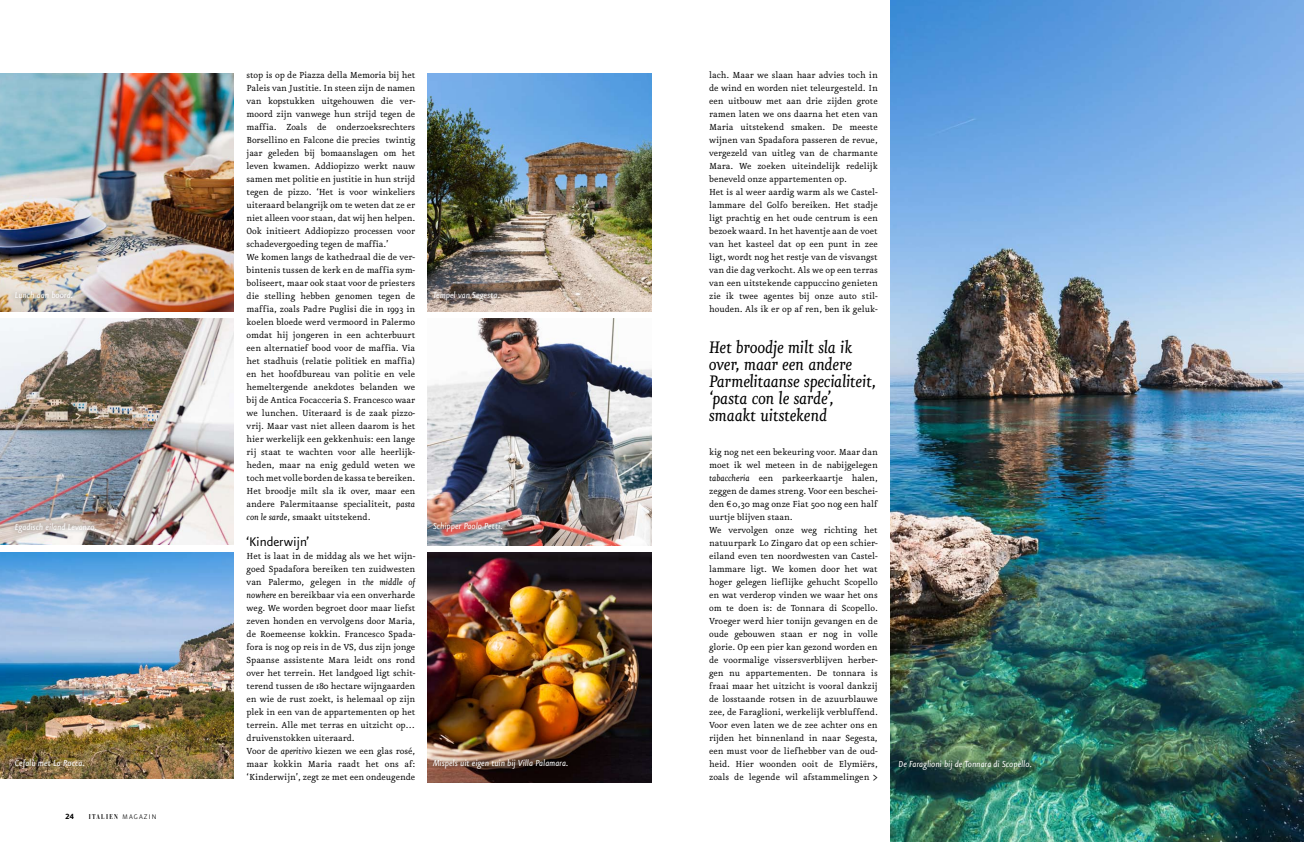
<style>
.page{position:relative;width:1304px;height:842px;background:#fff}
.page>*{position:absolute;margin:0;border:0;box-sizing:border-box;transform-origin:0 0}
.t1{font:italic 20px/17px "Eureka";letter-spacing:-.02em;color:#000}
.t2{font:15px "Eureka Sans";letter-spacing:-.01em;color:#000}
.t3{font:12px "Eureka Sans";color:#000}
.t4{font:10.5px/13px "Eureka";letter-spacing:-.005em;color:#000}
.t5{font:italic 10.5px "Eureka Sans";letter-spacing:-.01em;color:#fff}
.t6{font:9px "Eureka Sans Bold Caps";color:#000}
.t7{font:700 7px "Bauer Bodoni";letter-spacing:.25em;color:#000;scale:.75 1}
.s1{font-style:italic}
.s2{font-family:"Eureka Sans Light Caps";font-weight:400;font-size:8px}
</style>
<div class="page">
<img style="left:0;top:552px;width:234px;height:226px">
<img style="left:0;top:318px;width:234px;height:226px">
<img style="left:0;top:73px;width:234px;height:239px">
<img style="left:427px;top:73px;width:225px;height:239px">
<img style="left:890px;top:0;width:414px;height:842px">
<img style="left:427px;top:552px;width:225px;height:230px">
<img style="left:427px;top:318px;width:225px;height:228px">
<div style="left:10px;top:286px;width:67px;height:17px;background:#000;opacity:.45"></div>
<div style="left:428px;top:285px;width:75px;height:19px;background:#000;opacity:.45"></div>
<div style="left:10px;top:518px;width:91px;height:19px;background:#000;opacity:.45"></div>
<div style="left:428px;top:517px;width:78px;height:19px;background:#000;opacity:.45"></div>
<div style="left:9px;top:754px;width:80px;height:19px;background:#000;opacity:.45"></div>
<div style="left:427px;top:753px;width:145px;height:19px;background:#000;opacity:.45"></div>
<div style="left:894px;top:754px;width:142px;height:20px;background:#000;opacity:.45"></div>
<p class="t4" style="left:709px;top:69px;width:170px">lach. Maar we slaan haar advies toch in de wind en worden niet teleurgesteld. In een uitbouw met aan drie zijden grote ramen laten we ons daarna het eten van Maria uitstekend smaken. De meeste wijnen van Spadafora passeren de revue, vergezeld van uitleg van de charmante Mara. We zoeken uiteindelijk redelijk beneveld onze appartementen op.<br>Het is al weer aardig warm als we Castel&shy;lammare del Golfo bereiken. Het stadje ligt prachtig en het oude centrum is een bezoek waard. In het haventje aan de voet van het kasteel dat op een punt in zee ligt, wordt nog het restje van de visvangst van die dag verkocht. Als we op een terras van een uitstekende cappuccino genieten zie ik twee agentes bij onze auto stil&shy;houden. Als ik er op af ren, ben ik geluk-</p>
<p class="t4" style="left:247px;top:69px;width:170px">stop is op de Piazza della Memoria bij het Paleis van Justitie. In steen zijn de namen van kopstukken uitgehouwen die ver&shy;moord zijn vanwege hun strijd tegen de maffia. Zoals de onderzoeksrechters Borsellino en Falcone die precies twintig jaar geleden bij bomaanslagen om het leven kwamen. Addiopizzo werkt nauw samen met politie en justitie in hun strijd tegen de pizzo. ‘Het is voor winkeliers uiteraard belangrijk om te weten dat ze er niet alleen voor staan, dat wij hen helpen.<br>Ook initieert Addiopizzo processen voor schadevergoeding tegen de maffia.’<br>We komen langs de kathedraal die de ver&shy;bintenis tussen de kerk en de maffia sym&shy;boliseert, maar ook staat voor de priesters die stelling hebben genomen tegen de maffia, zoals Padre Puglisi die in 1993 in koelen bloede werd vermoord in Palermo omdat hij jongeren in een achterbuurt een alternatief bood voor de maffia. Via het stadhuis (relatie politiek en maffia) en het hoofdbureau van politie en vele hemeltergende anekdotes belanden we bij de Antica Focacceria S. Francesco waar we lunchen. Uiteraard is de zaak pizzo&shy;vrij. Maar vast niet alleen daarom is het hier werkelijk een gekkenhuis: een lange rij staat te wachten voor alle heerlijk&shy;heden, maar na enig geduld weten we toch met volle borden de kassa te bereiken.<br>Het broodje milt sla ik over, maar een andere Palermitaanse specialiteit, <span class="s1">pasta con le sarde</span>, smaakt uitstekend.</p>
<h2 class="t2" style="left:247px;top:535px;width:64px">‘Kinderwijn’</h2>
<p class="t4" style="left:247px;top:550px;width:170px">Het is laat in de middag als we het wijn&shy;goed Spadafora bereiken ten zuidwesten van Palermo, gelegen in <span class="s1">the middle of nowhere</span> en bereikbaar via een onverharde weg. We worden begroet door maar liefst zeven honden en vervolgens door Maria, de Roemeense kokkin. Francesco Spada&shy;fora is nog op reis in de VS, dus zijn jonge Spaanse assistente Mara leidt ons rond over het terrein. Het landgoed ligt schit&shy;terend tussen de 180 hectare wijngaarden en wie de rust zoekt, is helemaal op zijn plek in een van de appartementen op het terrein. Alle met terras en uitzicht op… druivenstokken uiteraard.<br>Voor de <span class="s1">aperitivo</span> kiezen we een glas rosé, maar kokkin Maria raadt het ons af: ‘Kinderwijn’, zegt ze met een ondeugende</p>
<p class="t5" style="left:15px;top:290px;width:60px">Lunch aan boord.</p>
<p class="t5" style="left:433px;top:290px;width:68px">Tempel van Segesta.</p>
<h1 class="t1" style="left:709px;top:339px;width:169px">Het broodje milt sla ik over, maar een andere<br>Parmelitaanse specialiteit, ‘pasta con le sarde’, smaakt uitstekend</h1>
<p class="t4" style="left:709px;top:446px;width:170px">kig nog net een bekeuring voor. Maar dan moet ik wel meteen in de nabijgelegen <span class="s1">tabaccheria</span> een parkeerkaartje halen, zeggen de dames streng. Voor een beschei&shy;den €0,30 mag onze Fiat 500 nog een half uurtje blijven staan.<br>We vervolgen onze weg richting het natuurpark Lo Zingaro dat op een schier&shy;eiland even ten noordwesten van Castel&shy;lammare ligt. We komen door het wat hoger gelegen lieflijke gehucht Scopello en wat verderop vinden we waar het ons om te doen is: de Tonnara di Scopello.<br>Vroeger werd hier tonijn gevangen en de oude gebouwen staan er nog in volle glorie. Op een pier kan gezond worden en de voormalige vissersverblijven herber&shy;gen nu appartementen. De tonnara is fraai maar het uitzicht is vooral dankzij de losstaande rotsen in de azuurblauwe zee, de Faraglioni, werkelijk verbluffend.<br>Voor even laten we de zee achter ons en rijden het binnenland in naar Segesta, een must voor de liefhebber van de oud&shy;heid. Hier woonden ooit de Elymiërs, zoals de legende wil afstammelingen</p>
<p class="t5" style="left:15px;top:522px;width:84px">Egadisch eiland Levanzo.</p>
<p class="t5" style="left:433px;top:521px;width:71px">Schipper Paolo Petti.</p>
<p class="t5" style="left:15px;top:758px;width:71px">Cefalù met La Rocca.</p>
<p class="t5" style="left:433px;top:757px;width:137px">Mispels uit eigen tuin bij Villa Palamara.</p>
<p class="t5" style="left:899px;top:759px;width:135px">De Faraglioni bij de Tonnara di Scopello.</p>
<p class="t3" style="left:872px;top:771px;width:7px">&gt;</p>
<p class="t6" style="left:65px;top:812px;width:10px">24</p>
<p class="t7" style="left:89px;top:813px;width:92px">ITALIEN <span class="s2">magazin</span></p>
</div>
